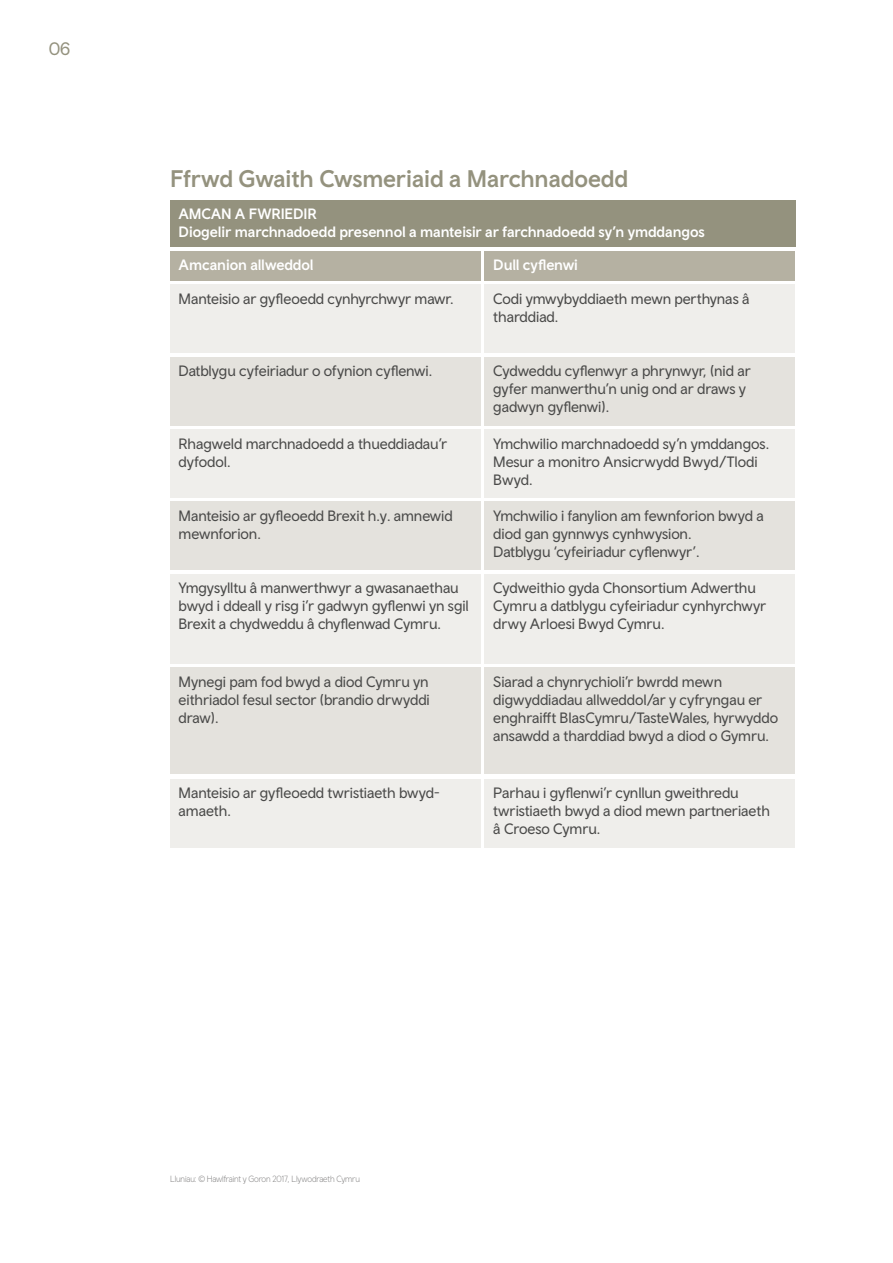
<style>
.page{position:relative;width:893px;height:1263px;background:#fff}
.page>*{position:absolute;margin:0;border:0;box-sizing:border-box;transform-origin:0 0}
.t1{font:500 24px "Wales Sans Body";letter-spacing:-.005em;color:#94927e}
.t2{font:18px "Wales Sans Body";color:#94927e}
.t3{font:15px/18px "Wales Sans Body";letter-spacing:-.005em;color:#4a4a49}
.t4{font:500 15px/18px "Wales Sans Body";letter-spacing:-.01em;color:#fff}
.t5{font:300 9px "Wales Sans Body";letter-spacing:-.015em;color:#898888;scale:.94 1}
</style>
<div class="page">
<div style="left:170px;top:285px;width:310px;height:68px;background:#efeeeb"></div>
<div style="left:485px;top:285px;width:310px;height:68px;background:#efeeeb"></div>
<div style="left:170px;top:251px;width:310px;height:30px;background:#b5b1a2"></div>
<div style="left:485px;top:251px;width:310px;height:30px;background:#b5b1a2"></div>
<div style="left:170px;top:200px;width:625px;height:47px;background:#94927e"></div>
<div style="left:170px;top:357px;width:310px;height:68px;background:#e4e2dd"></div>
<div style="left:485px;top:357px;width:310px;height:68px;background:#e4e2dd"></div>
<div style="left:170px;top:668px;width:310px;height:106px;background:#e4e2dd"></div>
<div style="left:485px;top:668px;width:310px;height:106px;background:#e4e2dd"></div>
<div style="left:170px;top:429px;width:310px;height:68px;background:#efeeeb"></div>
<div style="left:485px;top:429px;width:310px;height:68px;background:#efeeeb"></div>
<div style="left:170px;top:502px;width:310px;height:68px;background:#e4e2dd"></div>
<div style="left:485px;top:502px;width:310px;height:68px;background:#e4e2dd"></div>
<div style="left:170px;top:574px;width:310px;height:89px;background:#efeeeb"></div>
<div style="left:485px;top:574px;width:310px;height:89px;background:#efeeeb"></div>
<div style="left:170px;top:779px;width:310px;height:68px;background:#efeeeb"></div>
<div style="left:485px;top:779px;width:310px;height:68px;background:#efeeeb"></div>
<p class="t2" style="left:49px;top:38px;width:23px">06</p>
<h1 class="t1" style="left:170px;top:164px;width:460px">Ffrwd Gwaith Cwsmeriaid a Marchnadoedd</h1>
<p class="t4" style="left:179px;top:204px;width:528px">AMCAN A FWRIEDIR<br>Diogelir marchnadoedd presennol a manteisir ar farchnadoedd sy’n ymddangos</p>
<p class="t4" style="left:179px;top:255px;width:136px">Amcanion allweddol</p>
<p class="t4" style="left:493px;top:255px;width:86px">Dull cyflenwi</p>
<p class="t3" style="left:179px;top:289px;width:276px">Manteisio ar gyfleoedd cynhyrchwyr mawr.</p>
<p class="t3" style="left:493px;top:289px;width:258px">Codi ymwybyddiaeth mewn perthynas â tharddiad.</p>
<p class="t3" style="left:179px;top:362px;width:255px">Datblygu cyfeiriadur o ofynion cyflenwi.</p>
<p class="t3" style="left:493px;top:362px;width:259px">Cydweddu cyflenwyr a phrynwyr, (nid ar gyfer manwerthu’n unig ond ar draws y gadwyn gyflenwi).</p>
<p class="t3" style="left:179px;top:434px;width:270px">Rhagweld marchnadoedd a thueddiadau’r dyfodol.</p>
<p class="t3" style="left:493px;top:434px;width:277px">Ymchwilio marchnadoedd sy’n ymddangos.<br>Mesur a monitro Ansicrwydd Bwyd/Tlodi<br>Bwyd.</p>
<p class="t3" style="left:179px;top:506px;width:276px">Manteisio ar gyfleoedd Brexit h.y. amnewid mewnforion.</p>
<p class="t3" style="left:493px;top:506px;width:272px">Ymchwilio i fanylion am fewnforion bwyd a diod gan gynnwys cynhwysion.<br>Datblygu ‘cyfeiriadur cyflenwyr’.</p>
<p class="t3" style="left:179px;top:578px;width:292px">Ymgysylltu â manwerthwyr a gwasanaethau bwyd i ddeall y risg i’r gadwyn gyflenwi yn sgil<br>Brexit a chydweddu â chyflenwad Cymru.</p>
<p class="t3" style="left:493px;top:578px;width:275px">Cydweithio gyda Chonsortium Adwerthu<br>Cymru a datblygu cyfeiriadur cynhyrchwyr drwy Arloesi Bwyd Cymru.</p>
<p class="t3" style="left:179px;top:672px;width:253px;text-align:justify">Mynegi pam fod bwyd a diod Cymru yn eithriadol fesul sector (brandio drwyddi draw).</p>
<p class="t3" style="left:493px;top:672px;width:286px">Siarad a chynrychioli’r bwrdd mewn digwyddiadau allweddol/ar y cyfryngau er enghraifft BlasCymru/TasteWales, hyrwyddo ansawdd a tharddiad bwyd a diod o Gymru.</p>
<p class="t3" style="left:179px;top:784px;width:262px">Manteisio ar gyfleoedd twristiaeth bwyd&shy;amaeth.</p>
<p class="t3" style="left:493px;top:784px;width:278px">Parhau i gyflenwi’r cynllun gweithredu twristiaeth bwyd a diod mewn partneriaeth â Croeso Cymru.</p>
<p class="t5" style="left:170px;top:1174px;width:204px">Lluniau: © Hawlfraint y Goron 2017, Llywodraeth Cymru</p>
</div>
